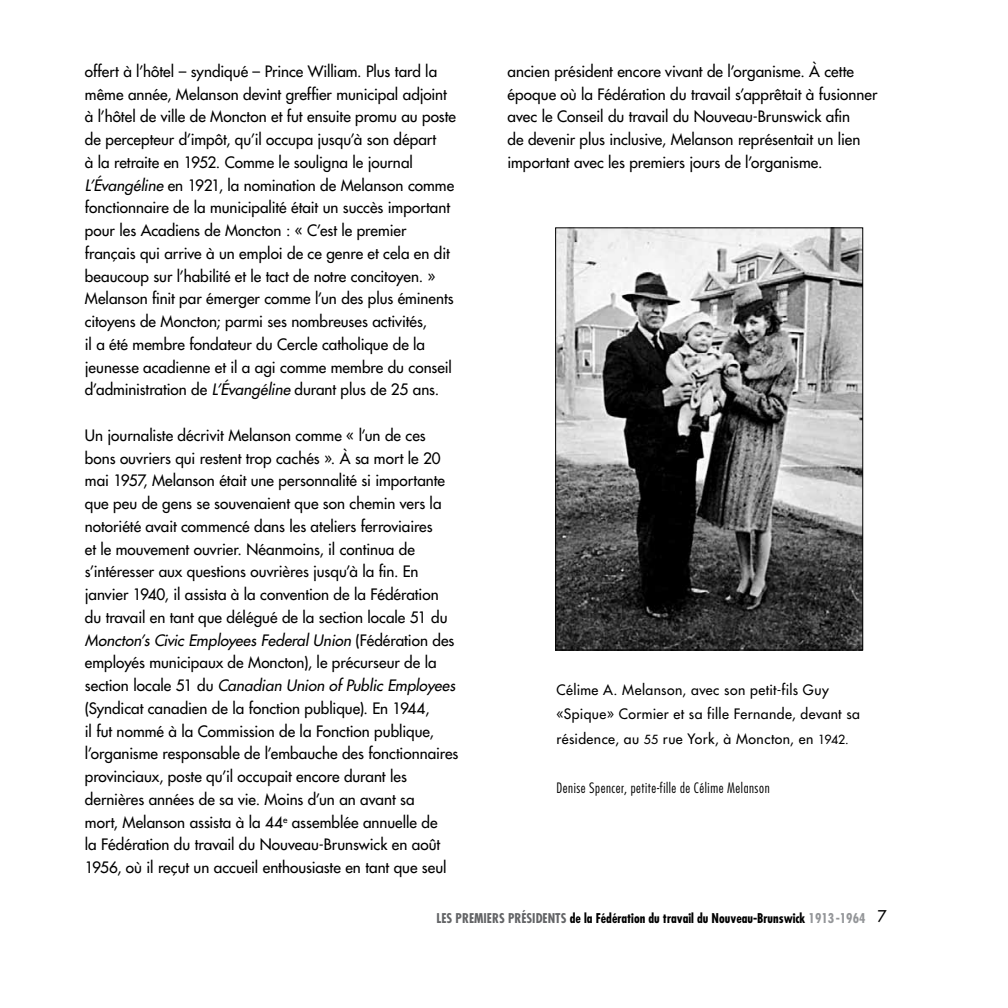
<style>
.page{position:relative;width:1008px;height:1008px;background:#fff}
.page>*{position:absolute;margin:0;border:0;box-sizing:border-box;transform-origin:0 0}
.t1{font:15.4px/22.8px "Futura";color:#000}
.t2{font:14px/24.5px "Futura";letter-spacing:.03em;color:#000}
.t3{font:300 condensed 14px "Futura";letter-spacing:.04em;color:#000}
.t4{font:700 condensed 13.12px "Futura";color:#000}
.s1{font-style:italic}
.s2{font-size:12.25px}
.s3{color:#636466}
.s4{color:#939598}
.s5{font-weight:400;font-stretch:normal;font-size:15.75px}
</style>
<div class="page">
<img style="left:557px;top:230px;width:304px;height:418px">
<div style="left:555px;top:228px;width:308px;height:422px;border:1px solid #000"></div>
<p class="t1" style="left:85px;top:60px;width:373px">offert à l’hôtel – syndiqué – Prince William. Plus tard la même année, Melanson devint greffier municipal adjoint à l’hôtel de ville de Moncton et fut ensuite promu au poste de percepteur d’impôt, qu’il occupa jusqu’à son départ<br>à la retraite en 1952. Comme le souligna le journal <span class="s1">L’Évangéline</span> en 1921, la nomination de Melanson comme fonctionnaire de la municipalité était un succès important pour les Acadiens de Moncton : « C’est le premier français qui arrive à un emploi de ce genre et cela en dit beaucoup sur l’habilité et le tact de notre concitoyen. » Melanson finit par émerger comme l’un des plus éminents citoyens de Moncton; parmi ses nombreuses activités,<br>il a été membre fondateur du Cercle catholique de la jeunesse acadienne et il a agi comme membre du conseil d’administration de <span class="s1">L’Évangéline</span> durant plus de 25 ans.</p>
<p class="t1" style="left:85px;top:424px;width:375px">Un journaliste décrivit Melanson comme « l’un de ces bons ouvriers qui restent trop cachés ». À sa mort le 20 mai 1957, Melanson était une personnalité si importante que peu de gens se souvenaient que son chemin vers la notoriété avait commencé dans les ateliers ferroviaires<br>et le mouvement ouvrier. Néanmoins, il continua de s’intéresser aux questions ouvrières jusqu’à la fin. En janvier 1940, il assista à la convention de la Fédération du travail en tant que délégué de la section locale 51 du <span class="s1">Moncton’s Civic Employees Federal Union</span> (Fédération des employés municipaux de Moncton), le précurseur de la section locale 51 du <span class="s1">Canadian Union of Public Employees </span>(Syndicat canadien de la fonction publique). En 1944,<br>il fut nommé à la Commission de la Fonction publique, l’organisme responsable de l’embauche des fonctionnaires provinciaux, poste qu’il occupait encore durant les dernières années de sa vie. Moins d’un an avant sa<br>mort, Melanson assista à la 44<sup>e</sup> assemblée annuelle de<br>la Fédération du travail du Nouveau-Brunswick en août 1956, où il reçut un accueil enthousiaste en tant que seul</p>
<p class="t1" style="left:508px;top:60px;width:371px">ancien président encore vivant de l’organisme. À cette époque où la Fédération du travail s’apprêtait à fusionner avec le Conseil du travail du Nouveau-Brunswick afin<br>de devenir plus inclusive, Melanson représentait un lien important avec les premiers jours de l’organisme.</p>
<p class="t2" style="left:556px;top:677px;width:305px">Célime A. Melanson, avec son petit-fils Guy «Spique» Cormier et sa fille Fernande, devant sa résidence, au <span class="s2">55</span> rue York, à Moncton, en <span class="s2">1942.</span></p>
<p class="t3" style="left:557px;top:779px;width:215px">Denise Spencer, petite-fille de Célime Melanson</p>
<p class="t4" style="left:437px;top:909px;width:451px"><span class="s3">LES PREMIERS PrÉsi dents</span> de la Fédération du travail du Nouveau-Brunswick <span class="s4">1913-1964</span> <span class="s5">7</span></p>
</div>
